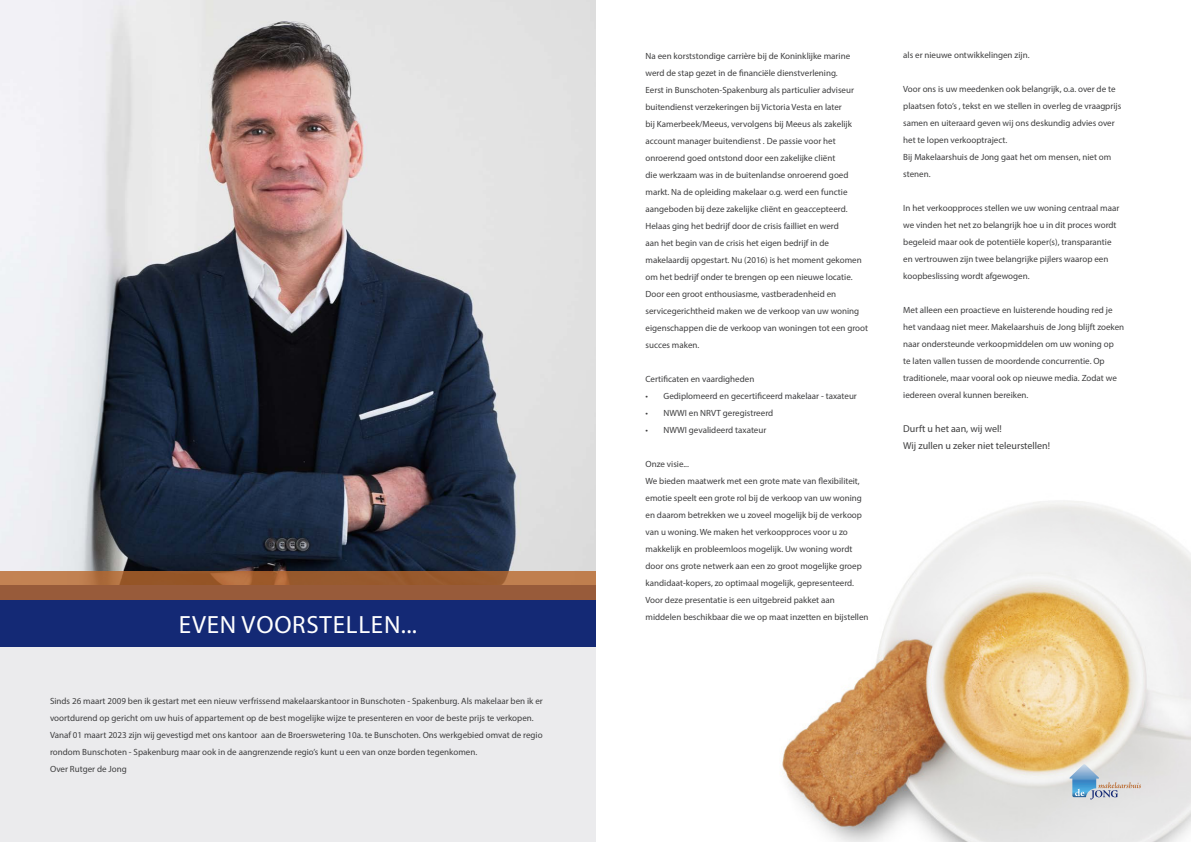
<style>
.page{position:relative;width:1191px;height:842px;background:#fff}
.page>*{position:absolute;margin:0;border:0;box-sizing:border-box;transform-origin:0 0}
.t1{font:25px "Myriad Pro";letter-spacing:.03em;color:#fff}
.t2{font:10px "Myriad Pro";color:#3e3e3f}
.t3{font:9px/17px "Myriad Pro";color:#3e3e3f}
</style>
<div class="page">
<img style="left:0;top:0;width:595px;height:571px">
<div style="left:0;top:647px;width:595px;height:195px;background:#ebebed"></div>
<div style="left:0;top:586px;width:595px;height:61px;background:#142975"></div>
<svg style="left:0;top:571px;width:595px;height:29px;fill:#985b3a"></svg>
<img style="left:781px;top:501px;width:410px;height:341px">
<svg style="left:1069px;top:764px;width:72px;height:35px"></svg>
<p class="t1" style="left:179px;top:609px;width:240px">EVEN VOORSTELLEN...</p>
<p class="t3" style="left:50px;top:692px;width:494px">Sinds 26 maart 2009 ben ik gestart met een nieuw verfrissend makelaarskantoor in Bunschoten - Spakenburg. Als makelaar ben ik er voortdurend op gericht om uw huis of appartement op de best mogelijke wijze te presenteren en voor de beste prijs te verkopen.<br>Vanaf 01 maart 2023 zijn wij gevestigd met ons kantoor aan de Broerswetering 10a. te Bunschoten. Ons werkgebied omvat de regio rondom Bunschoten - Spakenburg maar ook in de aangrenzende regio’s kunt u een van onze borden tegenkomen.</p>
<p class="t3" style="left:50px;top:760px;width:78px">Over Rutger de Jong</p>
<p class="t3" style="left:645px;top:47px;width:224px">Na een korststondige carrière bij de Koninklijke marine werd de stap gezet in de financiële dienstverlening.<br>Eerst in Bunschoten-Spakenburg als particulier adviseur buitendienst verzekeringen bij Victoria Vesta en later<br>bij Kamerbeek/Meeus, vervolgens bij Meeus als zakelijk account manager buitendienst . De passie voor het onroerend goed ontstond door een zakelijke cliënt<br>die werkzaam was in de buitenlandse onroerend goed markt. Na de opleiding makelaar o.g. werd een functie aangeboden bij deze zakelijke cliënt en geaccepteerd.<br>Helaas ging het bedrijf door de crisis failliet en werd<br>aan het begin van de crisis het eigen bedrijf in de makelaardij opgestart. Nu (2016) is het moment gekomen om het bedrijf onder te brengen op een nieuwe locatie.<br>Door een groot enthousiasme, vastberadenheid en servicegerichtheid maken we de verkoop van uw woning eigenschappen die de verkoop van woningen tot een groot succes maken.</p>
<p class="t3" style="left:645px;top:370px;width:110px">Certificaten en vaardigheden</p>
<p class="t3" style="left:645px;top:387px;width:213px">• Gediplomeerd en gecertificeerd makelaar - taxateur</p>
<p class="t3" style="left:645px;top:404px;width:129px">• NWWI en NRVT geregistreerd</p>
<p class="t3" style="left:645px;top:421px;width:122px">• NWWI gevalideerd taxateur</p>
<p class="t3" style="left:645px;top:455px;width:45px">Onze visie...</p>
<p class="t3" style="left:645px;top:472px;width:224px">We bieden maatwerk met een grote mate van flexibiliteit, emotie speelt een grote rol bij de verkoop van uw woning en daarom betrekken we u zoveel mogelijk bij de verkoop van u woning. We maken het verkoopproces voor u zo makkelijk en probleemloos mogelijk. Uw woning wordt door ons grote netwerk aan een zo groot mogelijke groep kandidaat-kopers, zo optimaal mogelijk, gepresenteerd.<br>Voor deze presentatie is een uitgebreid pakket aan middelen beschikbaar die we op maat inzetten en bijstellen</p>
<p class="t3" style="left:903px;top:46px;width:128px">als er nieuwe ontwikkelingen zijn.</p>
<p class="t3" style="left:903px;top:80px;width:219px">Voor ons is uw meedenken ook belangrijk, o.a. over de te plaatsen foto’s , tekst en we stellen in overleg de vraagprijs samen en uiteraard geven wij ons deskundig advies over het te lopen verkooptraject.</p>
<p class="t3" style="left:903px;top:148px;width:210px">Bij Makelaarshuis de Jong gaat het om mensen, niet om stenen.</p>
<p class="t3" style="left:903px;top:199px;width:218px">In het verkoopproces stellen we uw woning centraal maar we vinden het net zo belangrijk hoe u in dit proces wordt begeleid maar ook de potentiële koper(s), transparantie en vertrouwen zijn twee belangrijke pijlers waarop een koopbeslissing wordt afgewogen.</p>
<p class="t3" style="left:903px;top:301px;width:222px">Met alleen een proactieve en luisterende houding red je het vandaag niet meer. Makelaarshuis de Jong blijft zoeken naar ondersteunde verkoopmiddelen om uw woning op<br>te laten vallen tussen de moordende concurrentie. Op traditionele, maar vooral ook op nieuwe media. Zodat we iedereen overal kunnen bereiken.</p>
<p class="t2" style="left:903px;top:422px;width:100px">Durft u het aan, wij wel!</p>
<p class="t2" style="left:903px;top:439px;width:148px">Wij zullen u zeker niet teleurstellen!</p>
</div>
